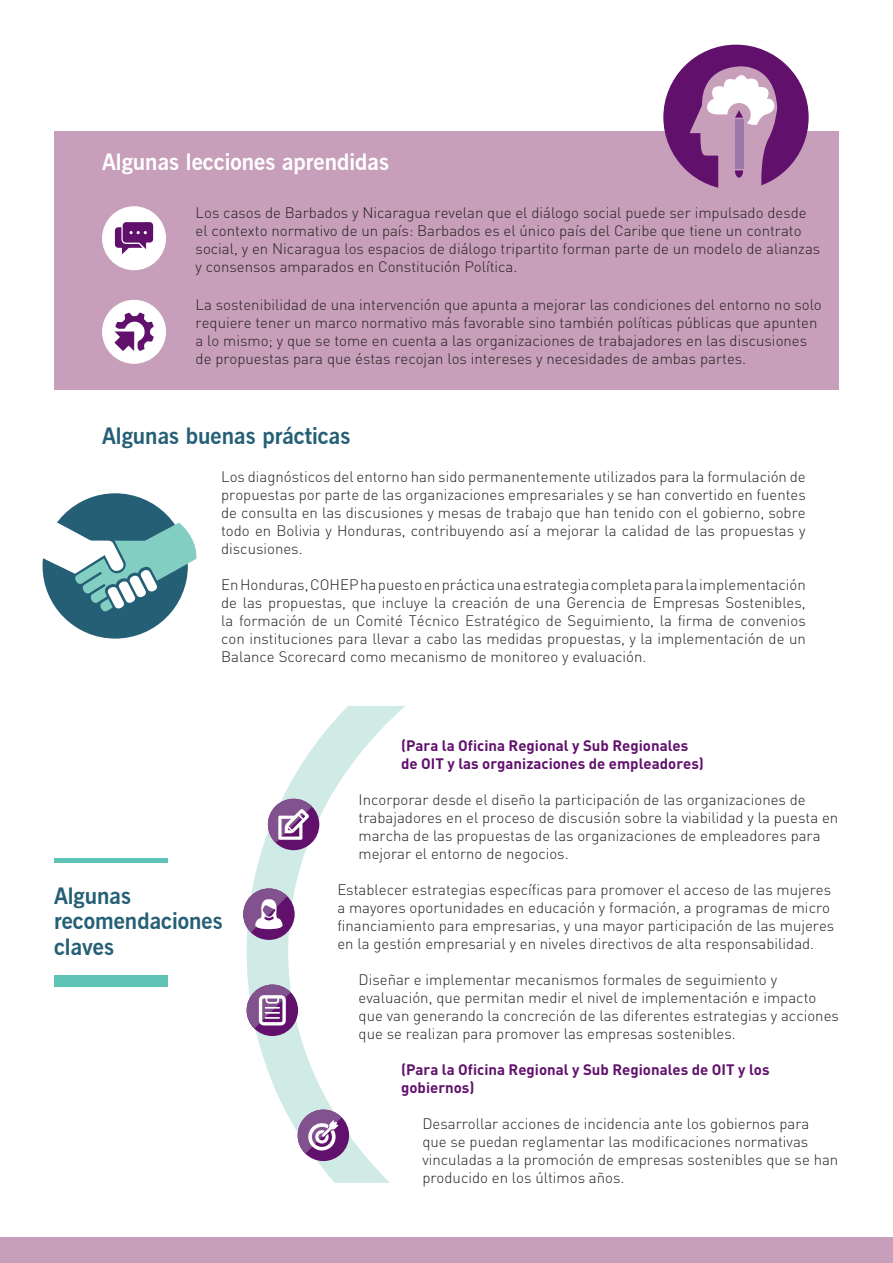
<style>
.page{position:relative;width:893px;height:1263px;background:#fff}
.page>*{position:absolute;margin:0;border:0;box-sizing:border-box;transform-origin:0 0}
.t1{font:700 22.5px/25.5px "News Gothic BT";color:#255f76}
.t2{font:700 22.5px "News Gothic BT";color:#fff}
.t3{font:300 15px/18px "DIN";color:#231f20}
.t4{font:700 15px/18px "DIN";color:#61116c}
</style>
<div class="page">
<div style="left:54px;top:132px;width:785px;height:258px;background:#c89fba"></div>
<div style="left:102px;top:300px;width:64px;height:64px;background:#fff;border-radius:50%"></div>
<svg style="left:114px;top:312px;width:40px;height:39px"></svg>
<div style="left:102px;top:206px;width:64px;height:64px;background:#fff;border-radius:50%"></div>
<svg style="left:115px;top:222px;width:38px;height:32px"></svg>
<div style="left:663px;top:45px;width:146px;height:145px;background:#61116c;border-radius:50%"></div>
<svg style="left:690px;top:66px;width:91px;height:124px"></svg>
<div style="left:54px;top:858px;width:114px;height:5px;background:#5fc4b6"></div>
<div style="left:54px;top:975px;width:114px;height:12px;background:#5fc4b6"></div>
<div style="left:43px;top:493px;width:145px;height:146px;background:#255f76;border-radius:50%"></div>
<svg style="left:42px;top:520px;width:155px;height:92px"></svg>
<svg style="left:247px;top:706px;width:158px;height:477px"></svg>
<div style="left:268px;top:799px;width:51px;height:51px;background:#61116c;border-radius:50%"></div>
<svg style="left:265px;top:796px;width:47px;height:47px"></svg>
<div style="left:247px;top:984px;width:51px;height:52px;background:#61116c;border-radius:50%"></div>
<svg style="left:246px;top:982px;width:45px;height:47px"></svg>
<div style="left:298px;top:1109px;width:51px;height:52px;background:#61116c;border-radius:50%"></div>
<svg style="left:295px;top:1107px;width:47px;height:47px"></svg>
<div style="left:243px;top:888px;width:52px;height:52px;background:#61116c;border-radius:50%"></div>
<svg style="left:243px;top:886px;width:44px;height:46px"></svg>
<div style="left:0;top:1237px;width:893px;height:26px;background:#c89fba"></div>
<h1 class="t2" style="left:102px;top:148px;width:288px">Algunas lecciones aprendidas</h1>
<p class="t3" style="left:196px;top:204px;width:626px">Los casos de Barbados y Nicaragua revelan que el diálogo social puede ser impulsado desde el contexto normativo de un país: Barbados es el único país del Caribe que tiene un contrato social, y en Nicaragua los espacios de diálogo tripartito forman parte de un modelo de alianzas y consensos amparados en Constitución Política.</p>
<p class="t3" style="left:196px;top:295px;width:628px">La sostenibilidad de una intervención que apunta a mejorar las condiciones del entorno no solo requiere tener un marco normativo más favorable sino también políticas públicas que apunten a lo mismo; y que se tome en cuenta a las organizaciones de trabajadores en las discusiones de propuestas para que éstas recojan los intereses y necesidades de ambas partes.</p>
<h1 class="t1" style="left:102px;top:423px;width:250px">Algunas buenas prácticas</h1>
<p class="t3" style="left:221px;top:467px;width:586px;text-align:justify">Los diagnósticos del entorno han sido permanentemente utilizados para la formulación de propuestas por parte de las organizaciones empresariales y se han convertido en fuentes de consulta en las discusiones y mesas de trabajo que han tenido con el gobierno, sobre todo en Bolivia y Honduras, contribuyendo así a mejorar la calidad de las propuestas y discusiones.</p>
<p class="t3" style="left:221px;top:575px;width:586px;text-align:justify">En Honduras, COHEP ha puesto en práctica una estrategia completa para la implementación de las propuestas, que incluye la creación de una Gerencia de Empresas Sostenibles, la formación de un Comité Técnico Estratégico de Seguimiento, la firma de convenios con instituciones para llevar a cabo las medidas propuestas, y la implementación de un Balance Scorecard como mecanismo de monitoreo y evaluación.</p>
<h1 class="t1" style="left:54px;top:883px;width:170px">Algunas recomendaciones claves</h1>
<p class="t4" style="left:401px;top:736px;width:304px">(Para la Oficina Regional y Sub Regionales de OIT y las organizaciones de empleadores)</p>
<p class="t3" style="left:359px;top:790px;width:481px">Incorporar desde el diseño la participación de las organizaciones de trabajadores en el proceso de discusión sobre la viabilidad y la puesta en marcha de las propuestas de las organizaciones de empleadores para mejorar el entorno de negocios.</p>
<p class="t3" style="left:337px;top:880px;width:498px">Establecer estrategias específicas para promover el acceso de las mujeres a mayores oportunidades en educación y formación, a programas de micro financiamiento para empresarias, y una mayor participación de las mujeres en la gestión empresarial y en niveles directivos de alta responsabilidad.</p>
<p class="t3" style="left:359px;top:970px;width:482px">Diseñar e implementar mecanismos formales de seguimiento y evaluación, que permitan medir el nivel de implementación e impacto que van generando la concreción de las diferentes estrategias y acciones que se realizan para promover las empresas sostenibles.</p>
<p class="t4" style="left:401px;top:1060px;width:370px">(Para la Oficina Regional y Sub Regionales de OIT y los gobiernos)</p>
<p class="t3" style="left:422px;top:1114px;width:417px">Desarrollar acciones de incidencia ante los gobiernos para<br>que se puedan reglamentar las modificaciones normativas vinculadas a la promoción de empresas sostenibles que se han producido en los últimos años.</p>
</div>
